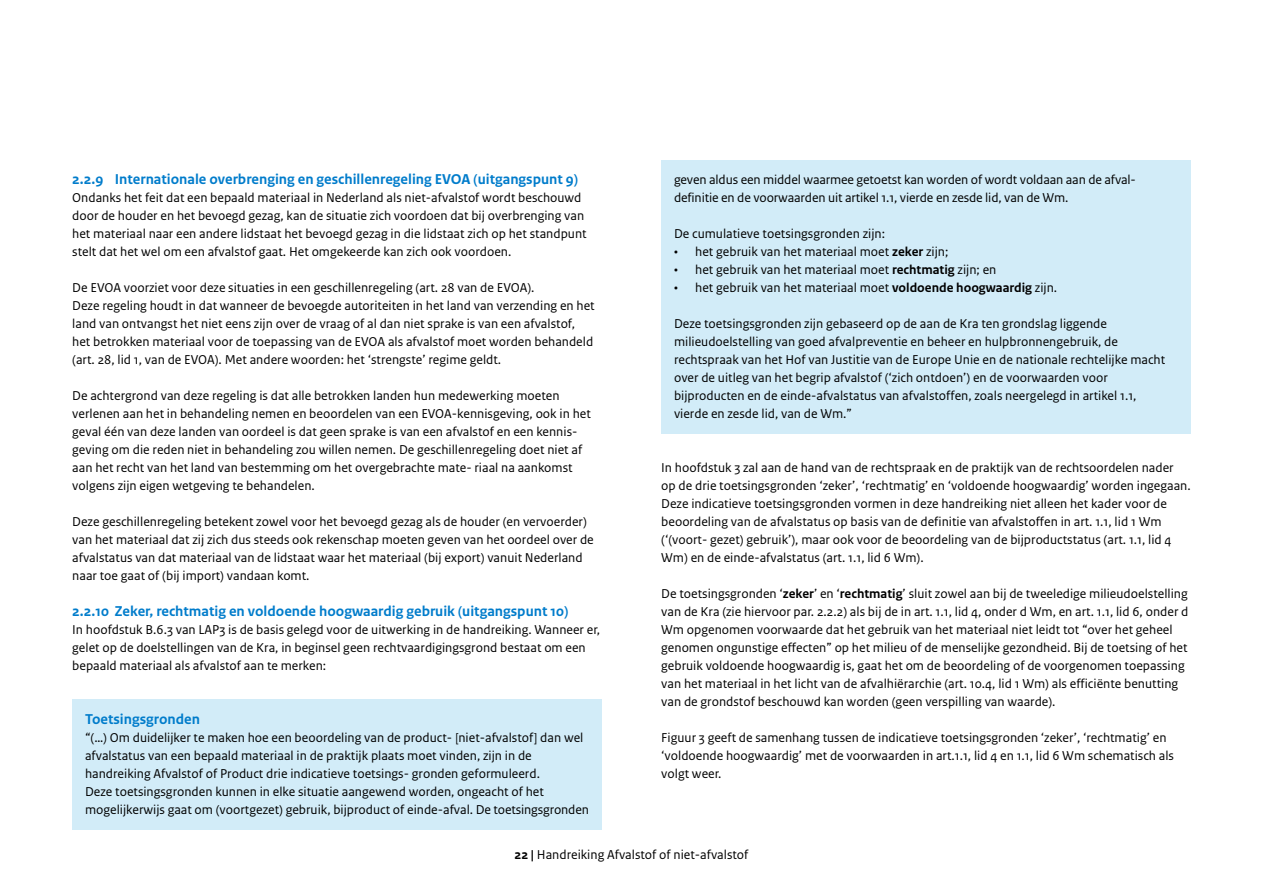
<style>
.page{position:relative;width:1263px;height:893px;background:#fff}
.page>*{position:absolute;margin:0;border:0;box-sizing:border-box;transform-origin:0 0}
.H4_05_RO_Alineakop_Sans{font:700 15px "Rijksoverheid Sans Text";color:#007ccb}
.P_20_RO_Kader_Subkop{font:700 15px "Rijksoverheid Sans Text";color:#007ccb}
.P_10_RO_Broodtekst_Sans{font:13.5px/18px "Rijksoverheid Sans Text";color:#000}
.P_21_RO_Kader_Broodtekst{font:13.5px/18px "Rijksoverheid Sans Text";color:#000}
.s1{font-weight:700}
</style>
<div class="page">
<div style="left:72px;top:699px;width:530px;height:40px;background:#d2ecf8"></div>
<div style="left:72px;top:718px;width:530px;height:111px;background:#d2ecf8"></div>
<div style="left:661px;top:160px;width:530px;height:57px;background:#d2ecf8"></div>
<div style="left:661px;top:214px;width:530px;height:39px;background:#d2ecf8"></div>
<div style="left:661px;top:250px;width:530px;height:39px;background:#d2ecf8"></div>
<div style="left:661px;top:286px;width:530px;height:39px;background:#d2ecf8"></div>
<div style="left:661px;top:304px;width:530px;height:129px;background:#d2ecf8"></div>
<p class="H4_05_RO_Alineakop_Sans" style="left:72px;top:170px;width:507px">2.2.9 Internationale overbrenging en geschillenregeling EVOA (uitgangspunt 9)</p>
<p class="P_10_RO_Broodtekst_Sans" style="left:72px;top:189px;width:516px">Ondanks het feit dat een bepaald materiaal in Nederland als niet-afvalstof wordt beschouwd door de houder en het bevoegd gezag, kan de situatie zich voordoen dat bij overbrenging van het materiaal naar een andere lidstaat het bevoegd gezag in die lidstaat zich op het standpunt stelt dat het wel om een afvalstof gaat. Het omgekeerde kan zich ook voordoen.</p>
<p class="P_10_RO_Broodtekst_Sans" style="left:72px;top:279px;width:524px">De EVOA voorziet voor deze situaties in een geschillenregeling (art. 28 van de EVOA).<br>Deze regeling houdt in dat wanneer de bevoegde autoriteiten in het land van verzending en het land van ontvangst het niet eens zijn over de vraag of al dan niet sprake is van een afvalstof, het betrokken materiaal voor de toepassing van de EVOA als afvalstof moet worden behandeld (art. 28, lid 1, van de EVOA). Met andere woorden: het ‘strengste’ regime geldt.</p>
<p class="P_10_RO_Broodtekst_Sans" style="left:72px;top:387px;width:520px">De achtergrond van deze regeling is dat alle betrokken landen hun medewerking moeten verlenen aan het in behandeling nemen en beoordelen van een EVOA-kennisgeving, ook in het geval één van deze landen van oordeel is dat geen sprake is van een afvalstof en een kennis&shy;geving om die reden niet in behandeling zou willen nemen. De geschillenregeling doet niet af aan het recht van het land van bestemming om het overgebrachte mate- riaal na aankomst volgens zijn eigen wetgeving te behandelen.</p>
<p class="P_10_RO_Broodtekst_Sans" style="left:72px;top:513px;width:523px">Deze geschillenregeling betekent zowel voor het bevoegd gezag als de houder (en vervoerder) van het materiaal dat zij zich dus steeds ook rekenschap moeten geven van het oordeel over de afvalstatus van dat materiaal van de lidstaat waar het materiaal (bij export) vanuit Nederland naar toe gaat of (bij import) vandaan komt.</p>
<p class="H4_05_RO_Alineakop_Sans" style="left:72px;top:602px;width:497px">2.2.10 Zeker, rechtmatig en voldoende hoogwaardig gebruik (uitgangspunt 10)</p>
<p class="P_10_RO_Broodtekst_Sans" style="left:72px;top:621px;width:529px">In hoofdstuk B.6.3 van LAP3 is de basis gelegd voor de uitwerking in de handreiking. Wanneer er, gelet op de doelstellingen van de Kra, in beginsel geen rechtvaardigingsgrond bestaat om een bepaald materiaal als afvalstof aan te merken:</p>
<p class="P_20_RO_Kader_Subkop" style="left:85px;top:710px;width:116px">Toetsingsgronden</p>
<p class="P_21_RO_Kader_Broodtekst" style="left:85px;top:729px;width:505px">“(…) Om duidelijker te maken hoe een beoordeling van de product- [niet-afvalstof] dan wel afvalstatus van een bepaald materiaal in de praktijk plaats moet vinden, zijn in de handreiking Afvalstof of Product drie indicatieve toetsings- gronden geformuleerd.<br>Deze toetsingsgronden kunnen in elke situatie aangewend worden, ongeacht of het mogelijkerwijs gaat om (voortgezet) gebruik, bijproduct of einde-afval. De toetsingsgronden</p>
<p class="P_21_RO_Kader_Broodtekst" style="left:674px;top:171px;width:463px">geven aldus een middel waarmee getoetst kan worden of wordt voldaan aan de afval&shy;definitie en de voorwaarden uit artikel 1.1, vierde en zesde lid, van de Wm.</p>
<p class="P_21_RO_Kader_Broodtekst" style="left:674px;top:225px;width:212px">De cumulatieve toetsingsgronden zijn:</p>
<p class="P_10_RO_Broodtekst_Sans" style="left:674px;top:243px;width:276px">• het gebruik van het materiaal moet <span class="s1">zeker</span> zijn;</p>
<p class="P_10_RO_Broodtekst_Sans" style="left:674px;top:261px;width:324px">• het gebruik van het materiaal moet <span class="s1">rechtmatig</span> zijn; en</p>
<p class="P_10_RO_Broodtekst_Sans" style="left:674px;top:279px;width:385px">• het gebruik van het materiaal moet <span class="s1">voldoende hoogwaardig</span> zijn.</p>
<p class="P_21_RO_Kader_Broodtekst" style="left:674px;top:315px;width:493px">Deze toetsingsgronden zijn gebaseerd op de aan de Kra ten grondslag liggende milieudoelstelling van goed afvalpreventie en beheer en hulpbronnengebruik, de rechtspraak van het Hof van Justitie van de Europe Unie en de nationale rechtelijke macht over de uitleg van het begrip afvalstof (‘zich ontdoen’) en de voorwaarden voor bijproducten en de einde-afvalstatus van afvalstoffen, zoals neergelegd in artikel 1.1, vierde en zesde lid, van de Wm.”</p>
<p class="P_10_RO_Broodtekst_Sans" style="left:661px;top:459px;width:531px">In hoofdstuk 3 zal aan de hand van de rechtspraak en de praktijk van de rechtsoordelen nader op de drie toetsingsgronden ‘zeker’, ‘rechtmatig’ en ‘voldoende hoogwaardig’ worden ingegaan.<br>Deze indicatieve toetsingsgronden vormen in deze handreiking niet alleen het kader voor de beoordeling van de afvalstatus op basis van de definitie van afvalstoffen in art. 1.1, lid 1 Wm (‘(voort- gezet) gebruik’), maar ook voor de beoordeling van de bijproductstatus (art. 1.1, lid 4<br>Wm) en de einde-afvalstatus (art. 1.1, lid 6 Wm).</p>
<p class="P_10_RO_Broodtekst_Sans" style="left:661px;top:585px;width:529px">De toetsingsgronden ‘<span class="s1">zeker</span>’ en ‘<span class="s1">rechtmatig</span>’ sluit zowel aan bij de tweeledige milieudoelstelling van de Kra (zie hiervoor par. 2.2.2) als bij de in art. 1.1, lid 4, onder d Wm, en art. 1.1, lid 6, onder d Wm opgenomen voorwaarde dat het gebruik van het materiaal niet leidt tot “over het geheel genomen ongunstige effecten” op het milieu of de menselijke gezondheid. Bij de toetsing of het gebruik voldoende hoogwaardig is, gaat het om de beoordeling of de voorgenomen toepassing van het materiaal in het licht van de afvalhiërarchie (art. 10.4, lid 1 Wm) als efficiënte benutting van de grondstof beschouwd kan worden (geen verspilling van waarde).</p>
<p class="P_10_RO_Broodtekst_Sans" style="left:661px;top:729px;width:514px">Figuur 3 geeft de samenhang tussen de indicatieve toetsingsgronden ‘zeker’, ‘rechtmatig’ en ‘voldoende hoogwaardig’ met de voorwaarden in art.1.1, lid 4 en 1.1, lid 6 Wm schematisch als volgt weer.</p>
<p class="P_10_RO_Broodtekst_Sans" style="left:514px;top:846px;width:235px"><span class="s1">22 |</span> Handreiking Afvalstof of niet-afvalstof</p>
</div>
